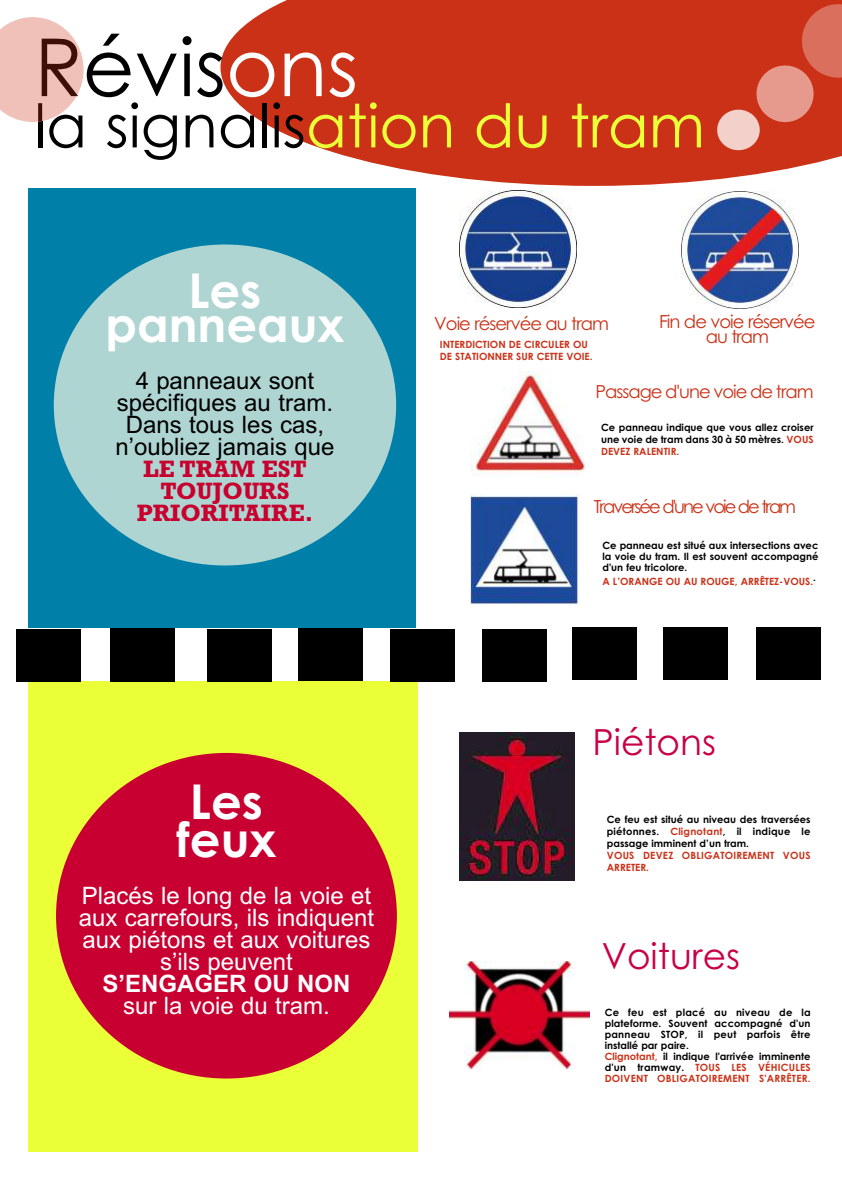
<style>
.page{position:relative;width:842px;height:1191px;background:#fff}
.page>*{position:absolute;margin:0;border:0;box-sizing:border-box;transform-origin:0 0}
.t1{font:80px "Century Gothic";color:#000}
.t2{font:60px "Century Gothic";color:#ebff38}
.t3{font:700 48px/34px "Century Gothic";color:#fff;text-align:center}
.t4{font:36px "Century Gothic";color:#c80047}
.t5{font:24px/22px "Arial";color:#fff;text-align:center}
.t6{font:24px/22px "Arial";color:#000;text-align:center}
.t7{font:700 24px/22px "Rockwell";color:#c8002d;text-align:center}
.t8{font:700 24px "Arial";color:#fff}
.t9{font:18px/15px "Century Gothic";letter-spacing:-.055em;color:#ca3117;text-align:center}
.t10{font:18px "Century Gothic";letter-spacing:-.11em;color:#ca3117}
.t11{font:700 10px/12px "Century Gothic";color:#000;text-align:justify}
.t12{font:700 10px/11px "Century Gothic";letter-spacing:.02em;color:#000}
.t13{font:700 10px/12px "Century Gothic";color:#ca3117}
.t14{font:700 10px/12px "Century Gothic";letter-spacing:.02em;color:#ca3117}
.s1{color:#fff}
.s2{color:#000}
.s3{color:#ca3117}
</style>
<div class="page">
<svg style="left:220px;top:0;width:622px;height:186px;background:#d14d37"></svg>
<div style="left:28px;top:189px;width:388px;height:454px;background:#0080a8"></div>
<div style="left:54px;top:244px;width:342px;height:321px;background:#afd5d3;border-radius:50%"></div>
<div style="left:28px;top:643px;width:390px;height:508px;background:#ebff38"></div>
<div style="left:56px;top:753px;width:341px;height:325px;background:#c80031;border-radius:50%"></div>
<div style="left:0;top:628px;width:842px;height:52px;background:#fff"></div>
<div style="left:110px;top:628px;width:64px;height:53px;background:#000"></div>
<div style="left:391px;top:629px;width:64px;height:52px;background:#000"></div>
<div style="left:298px;top:628px;width:65px;height:53px;background:#000"></div>
<div style="left:207px;top:629px;width:64px;height:53px;background:#000"></div>
<div style="left:482px;top:629px;width:64px;height:52px;background:#000"></div>
<div style="left:572px;top:627px;width:65px;height:53px;background:#000"></div>
<div style="left:664px;top:627px;width:64px;height:53px;background:#000"></div>
<div style="left:756px;top:627px;width:64px;height:53px;background:#000"></div>
<img style="left:471px;top:372px;width:114px;height:105px">
<img style="left:459px;top:190px;width:118px;height:118px">
<img style="left:470px;top:493px;width:110px;height:112px">
<img style="left:681px;top:191px;width:117px;height:117px">
<img style="left:459px;top:733px;width:115px;height:147px">
<img style="left:449px;top:961px;width:140px;height:107px">
<svg style="left:717px;top:4px;width:125px;height:146px;background:#d2533d"></svg>
<svg style="left:0;top:17px;width:84px;height:105px"></svg>
<div style="left:16px;top:629px;width:64px;height:52px;background:#000"></div>
<h1 class="t1" style="left:34px;top:22px;width:326px">Révis<span class="s1">ons</span></h1>
<h2 class="t2" style="left:34px;top:92px;width:672px"><span class="s2">la signalis</span>ation du tram</h2>
<h3 class="t3" style="left:105px;top:274px;width:241px">Les panneaux</h3>
<h3 class="t6" style="left:116px;top:369px;width:220px">4 panneaux sont spécifiques au tram.<br>Dans tous les cas, n’oubliez jamais que</h3>
<h3 class="t7" style="left:137px;top:457px;width:178px">LE TRAM EST<br>TOUJOURS<br>PRIORITAIRE.</h3>
<h3 class="t3" style="left:177px;top:783px;width:101px;line-height:38px;text-align:left">Les feux</h3>
<h3 class="t5" style="left:79px;top:885px;width:297px">Placés le long de la voie et aux carrefours, ils indiquent aux piétons et aux voitures s’ils peuvent</h3>
<h3 class="t8" style="left:102px;top:970px;width:250px">S’ENGAGER OU NON</h3>
<h3 class="t5" style="left:123px;top:995px;width:208px">sur la voie du tram.</h3>
<h3 class="t9" style="left:434px;top:316px;width:176px">Voie réservée au tram</h3>
<p class="t13" style="left:440px;top:339px;width:154px">INTERDICTION DE CIRCULER OU<br>DE STATIONNER SUR CETTE VOIE.</p>
<h3 class="t9" style="left:659px;top:314px;width:158px">Fin de voie réservée au tram</h3>
<h3 class="t9" style="left:595px;top:384px;width:220px">Passage d'une voie de tram</h3>
<p class="t11" style="left:601px;top:421px;width:214px">Ce panneau indique que vous allez croiser une voie de tram dans 30 à 50 mètres. <span class="s3">VOUS DEVEZ RALENTIR.</span></p>
<h3 class="t10" style="left:594px;top:496px;width:204px">Traversée d'une voie de tram</h3>
<p class="t11" style="left:602px;top:540px;width:217px;line-height:11px">Ce panneau est situé aux intersections avec la voie du tram. Il est souvent accompagné d'un feu tricolore.</p>
<p class="t13" style="left:602px;top:575px;width:215px">A L’ORANGE OU AU ROUGE, ARRÊTEZ-VOUS.<sup>.</sup></p>
<h3 class="t4" style="left:592px;top:721px;width:125px">Piétons</h3>
<p class="t11" style="left:607px;top:813px;width:205px">Ce feu est situé au niveau des traversées piétonnes. <span class="s3">Clignotant</span>, il indique le passage imminent d’un tram.</p>
<p class="t14" style="left:607px;top:849px;width:205px">VOUS DEVEZ OBLIGATOIREMENT VOUS<br>ARRETER.</p>
<h3 class="t4" style="left:602px;top:935px;width:140px">Voitures</h3>
<p class="t12" style="left:605px;top:1007px;width:207px">Ce feu est placé au niveau de la plateforme. Souvent accompagné d'un panneau STOP, il peut parfois être installé par paire.<br><span class="s3">Clignotant,</span> il indique l'arrivée imminente d'un tramway. <span class="s3">TOUS LES VÉHICULES DOIVENT OBLIGATOIREMENT S'ARRÊTER.</span></p>
</div>
